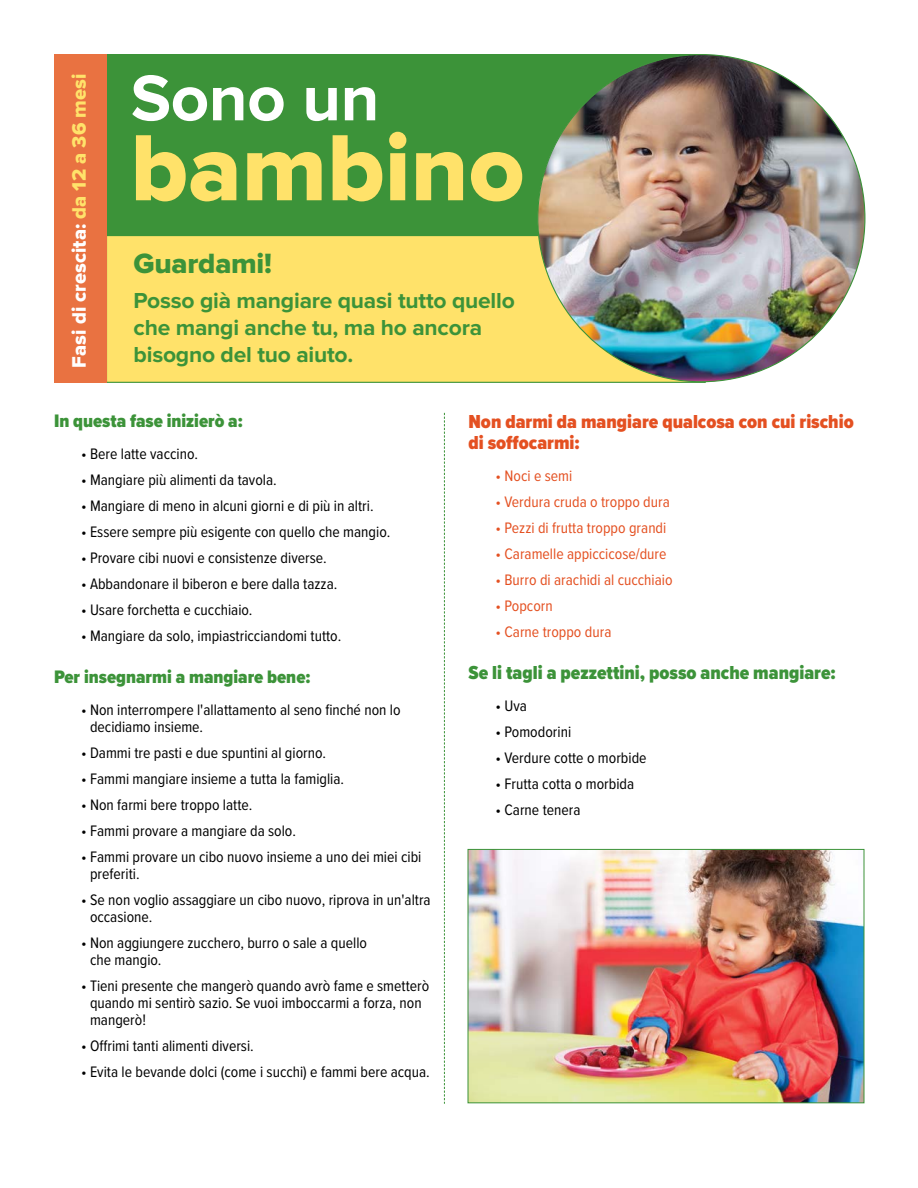
<style>
.page{position:relative;width:918px;height:1188px;background:#fff}
.page>*{position:absolute;margin:0;border:0;box-sizing:border-box;transform-origin:0 0}
.t1{font:97.5px "Proxima Nova Extrabld";color:#ffe26a}
.t2{font:700 67.05px "Proxima Nova";letter-spacing:-.005em;color:#fff}
.t3{font:28.95px "Proxima Nova Extrabld";letter-spacing:-.01em;color:#3c9339}
.t4{font:700 22.5px/27px "Proxima Nova";letter-spacing:-.01em;color:#3c9339}
.t5{font:20.25px "Proxima Nova Extrabld";color:#fff}
.t6{font:900 19.5px/21px "Proxima Nova Cond";color:#e45021}
.t7{font:900 19.5px "Proxima Nova Cond";color:#3c9339}
.t8{font:900 18.75px "Proxima Nova Cond";color:#3c9339}
.t9{font:15.75px/17px "Proxima Nova Cond";color:#000}
.t10{font:15.75px "Proxima Nova Cond";color:#e45021}
.s1{color:#ffe26a}
</style>
<div class="page">
<div style="left:106px;top:54px;width:582px;height:181px;background:#3c9339"></div>
<div style="left:106px;top:235px;width:600px;height:148px;background:#ffe26a;border:1px solid #3c9339"></div>
<svg style="left:444px;top:413px;width:1px;height:691px"></svg>
<div style="left:54px;top:54px;width:52px;height:328px;background:#e97241"></div>
<div style="left:129px;top:122px;width:439px;height:104px;border:1px solid #3c9339"></div>
<img style="left:538px;top:55px;width:327px;height:327px;border-radius:164px">
<img style="left:470px;top:851px;width:392px;height:250px">
<div style="left:468px;top:849px;width:396px;height:254px;border:1px solid #3c9339"></div>
<p class="t5" style="left:70px;top:368px;width:295px;rotate:-90deg">Fasi di crescita: <span class="s1">da 12 a 36 mesi</span></p>
<h2 class="t2" style="left:131px;top:59px;width:250px">Sono un</h2>
<h1 class="t1" style="left:130px;top:123px;width:396px">bambino</h1>
<h3 class="t3" style="left:134px;top:250px;width:140px">Guardami!</h3>
<h3 class="t4" style="left:134px;top:288px;width:383px">Posso già mangiare quasi tutto quello che mangi anche tu, ma ho ancora bisogno del tuo aiuto.</h3>
<p class="t8" style="left:54px;top:407px;width:190px">In questa fase inizierò a:</p>
<p class="t9" style="left:81px;top:445px;width:119px">• Bere latte vaccino.</p>
<p class="t9" style="left:81px;top:471px;width:197px">• Mangiare più alimenti da tavola.</p>
<p class="t9" style="left:81px;top:497px;width:294px">• Mangiare di meno in alcuni giorni e di più in altri.</p>
<p class="t9" style="left:81px;top:523px;width:311px">• Essere sempre più esigente con quello che mangio.</p>
<p class="t9" style="left:81px;top:549px;width:247px">• Provare cibi nuovi e consistenze diverse.</p>
<p class="t9" style="left:81px;top:575px;width:258px">• Abbandonare il biberon e bere dalla tazza.</p>
<p class="t9" style="left:81px;top:601px;width:173px">• Usare forchetta e cucchiaio.</p>
<p class="t9" style="left:81px;top:627px;width:262px">• Mangiare da solo, impiastricciandomi tutto.</p>
<p class="t8" style="left:54px;top:662px;width:258px">Per insegnarmi a mangiare bene:</p>
<p class="t9" style="left:90px;top:700px;width:312px;text-indent:-9px">• Non interrompere l'allattamento al seno finché non lo decidiamo insieme.</p>
<p class="t9" style="left:81px;top:743px;width:247px">• Dammi tre pasti e due spuntini al giorno.</p>
<p class="t9" style="left:81px;top:769px;width:265px">• Fammi mangiare insieme a tutta la famiglia.</p>
<p class="t9" style="left:81px;top:795px;width:173px">• Non farmi bere troppo latte.</p>
<p class="t9" style="left:81px;top:821px;width:216px">• Fammi provare a mangiare da solo.</p>
<p class="t9" style="left:90px;top:847px;width:333px;text-indent:-9px">• Fammi provare un cibo nuovo insieme a uno dei miei cibi preferiti.</p>
<p class="t9" style="left:90px;top:890px;width:342px;text-indent:-9px">• Se non voglio assaggiare un cibo nuovo, riprova in un'altra occasione.</p>
<p class="t9" style="left:90px;top:933px;width:279px;text-indent:-9px">• Non aggiungere zucchero, burro o sale a quello che mangio.</p>
<p class="t9" style="left:90px;top:976px;width:341px;text-indent:-9px">• Tieni presente che mangerò quando avrò fame e smetterò quando mi sentirò sazio. Se vuoi imboccarmi a forza, non mangerò!</p>
<p class="t9" style="left:81px;top:1036px;width:174px">• Offrimi tanti alimenti diversi.</p>
<p class="t9" style="left:81px;top:1062px;width:350px">• Evita le bevande dolci (come i succhi) e fammi bere acqua.</p>
<p class="t6" style="left:468px;top:411px;width:387px">Non darmi da mangiare qualcosa con cui rischio di soffocarmi:</p>
<p class="t10" style="left:495px;top:464px;width:78px">• Noci e semi</p>
<p class="t10" style="left:495px;top:490px;width:176px">• Verdura cruda o troppo dura</p>
<p class="t10" style="left:495px;top:516px;width:172px">• Pezzi di frutta troppo grandi</p>
<p class="t10" style="left:495px;top:542px;width:173px">• Caramelle appiccicose/dure</p>
<p class="t10" style="left:495px;top:568px;width:179px">• Burro di arachidi al cucchiaio</p>
<p class="t10" style="left:495px;top:594px;width:59px">• Popcorn</p>
<p class="t10" style="left:495px;top:620px;width:117px">• Carne troppo dura</p>
<p class="t7" style="left:468px;top:658px;width:369px">Se li tagli a pezzettini, posso anche mangiare:</p>
<p class="t9" style="left:495px;top:697px;width:33px">• Uva</p>
<p class="t9" style="left:495px;top:723px;width:77px">• Pomodorini</p>
<p class="t9" style="left:495px;top:749px;width:153px">• Verdure cotte o morbide</p>
<p class="t9" style="left:495px;top:775px;width:140px">• Frutta cotta o morbida</p>
<p class="t9" style="left:495px;top:801px;width:87px">• Carne tenera</p>
</div>
